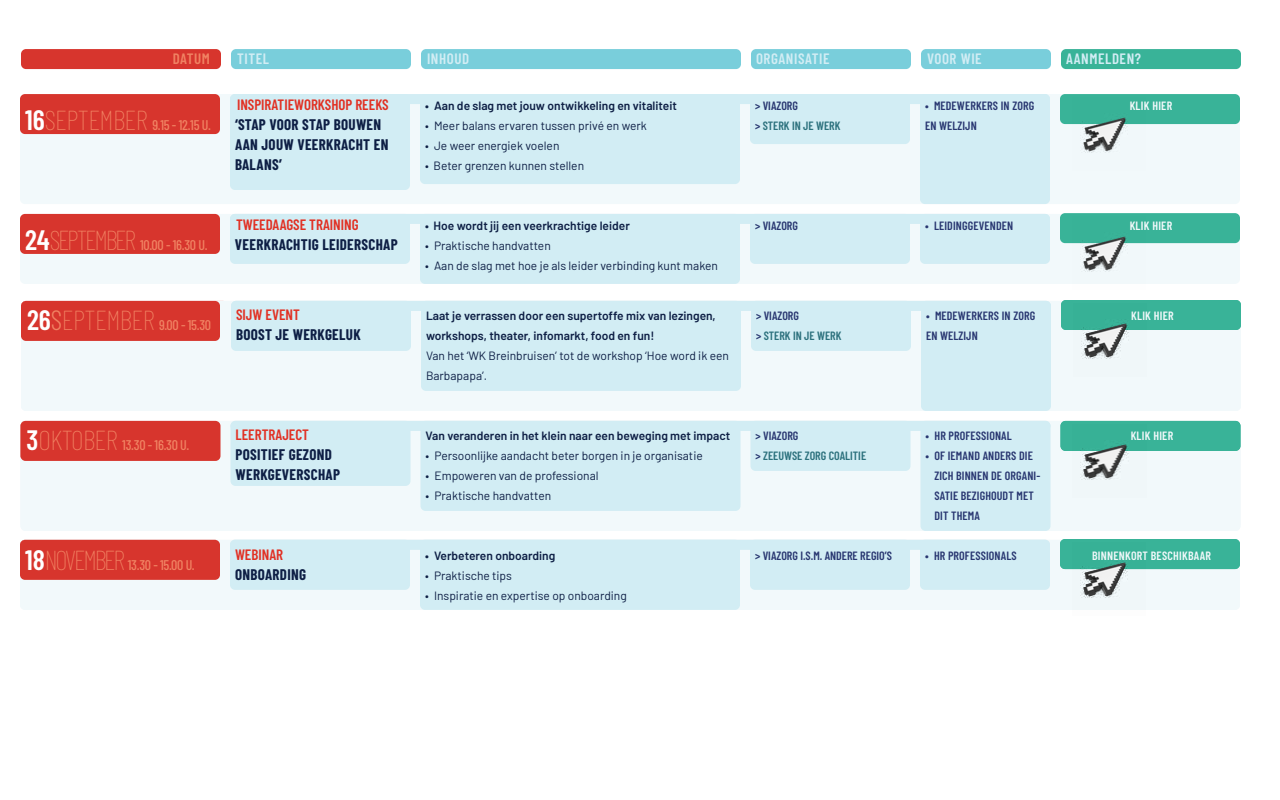
<style>
.page{position:relative;width:1280px;height:800px;background:#fff}
.page>*{position:absolute;margin:0;border:0;box-sizing:border-box;transform-origin:0 0}
.t1{font:700 15px/20px "Barlow Condensed";letter-spacing:.02em;color:#0e1f45}
.t2{font:600 15px "Barlow Condensed";color:#e13023}
.t3{font:600 15px "Barlow Condensed";letter-spacing:.04em;color:#d2edf4}
.t4{font:600 15px "Barlow Condensed";letter-spacing:.03em;color:#f08262}
.t5{font:500 14px "Barlow Condensed";letter-spacing:-.02em;color:#f08262}
.t6{font:12px/20px "Barlow";color:#0e1f45}
.t7{font:600 12px/20px "Barlow";color:#0e1f45}
.t8{font:600 12px/20px "Barlow Condensed";letter-spacing:.01em;color:#293771}
.t9{font:600 12px/20px "Barlow Condensed";color:#2c717d}
.t10{font:600 12px "Barlow Condensed";letter-spacing:.02em;color:#f2f9fb}
.s1{color:#293771}
.s2{font-weight:600;font-size:28px;color:#fff}
.s3{font-weight:100;font-size:28px}
.s4{font-weight:300;font-size:28px}
</style>
<div class="page">
<div style="left:21px;top:49px;width:200px;height:20px;background:#d7352d;border-radius:5px"></div>
<div style="left:231px;top:49px;width:180px;height:20px;background:#79cedb;border-radius:5px"></div>
<div style="left:421px;top:49px;width:320px;height:20px;background:#79cedb;border-radius:5px"></div>
<div style="left:751px;top:49px;width:160px;height:20px;background:#79cedb;border-radius:5px"></div>
<div style="left:921px;top:49px;width:130px;height:20px;background:#79cedb;border-radius:5px"></div>
<div style="left:1061px;top:49px;width:180px;height:20px;background:#39b398;border-radius:5px"></div>
<div style="left:20px;top:94px;width:1220px;height:110px;background:#f2f9fb;border-radius:5px"></div>
<div style="left:230px;top:94px;width:820px;height:10px;background:#d2edf4;border-radius:5px"></div>
<div style="left:750px;top:94px;width:160px;height:50px;background:#d2edf4;border-radius:5px"></div>
<div style="left:920px;top:94px;width:130px;height:110px;background:#d2edf4;border-radius:5px"></div>
<div style="left:230px;top:94px;width:180px;height:96px;background:#d2edf4;border-radius:5px"></div>
<div style="left:20px;top:94px;width:200px;height:40px;background:#d7352d;border-radius:5px"></div>
<div style="left:420px;top:94px;width:320px;height:90px;background:#d2edf4;border-radius:5px"></div>
<div style="left:21px;top:301px;width:1220px;height:110px;background:#f2f9fb;border-radius:5px"></div>
<div style="left:231px;top:301px;width:820px;height:10px;background:#d2edf4;border-radius:5px"></div>
<div style="left:751px;top:301px;width:160px;height:50px;background:#d2edf4;border-radius:5px"></div>
<div style="left:921px;top:301px;width:130px;height:110px;background:#d2edf4;border-radius:5px"></div>
<div style="left:231px;top:301px;width:180px;height:50px;background:#d2edf4;border-radius:5px"></div>
<div style="left:21px;top:301px;width:199px;height:40px;background:#d7352d;border-radius:5px"></div>
<div style="left:421px;top:301px;width:320px;height:90px;background:#d2edf4;border-radius:5px"></div>
<div style="left:1060px;top:94px;width:180px;height:30px;background:#39b398;border-radius:5px"></div>
<img style="left:1072px;top:117px;width:74px;height:36px">
<div style="left:1061px;top:300px;width:180px;height:30px;background:#39b398;border-radius:5px"></div>
<img style="left:1081px;top:323px;width:48px;height:36px">
<div style="left:20px;top:421px;width:1220px;height:110px;background:#f2f9fb;border-radius:5px"></div>
<div style="left:230px;top:421px;width:820px;height:10px;background:#d2edf4;border-radius:5px"></div>
<div style="left:750px;top:421px;width:160px;height:50px;background:#d2edf4;border-radius:5px"></div>
<div style="left:920px;top:421px;width:130px;height:110px;background:#d2edf4;border-radius:5px"></div>
<div style="left:230px;top:421px;width:180px;height:65px;background:#d2edf4;border-radius:5px"></div>
<div style="left:20px;top:421px;width:200px;height:40px;background:#d7352d;border-radius:5px"></div>
<div style="left:420px;top:421px;width:320px;height:90px;background:#d2edf4;border-radius:5px"></div>
<div style="left:1060px;top:421px;width:180px;height:30px;background:#39b398;border-radius:5px"></div>
<img style="left:1080px;top:444px;width:49px;height:36px">
<div style="left:20px;top:540px;width:1220px;height:70px;background:#f2f9fb;border-radius:5px"></div>
<div style="left:230px;top:540px;width:820px;height:10px;background:#d2edf4;border-radius:5px"></div>
<div style="left:750px;top:540px;width:160px;height:50px;background:#d2edf4;border-radius:5px"></div>
<div style="left:920px;top:540px;width:130px;height:50px;background:#d2edf4;border-radius:5px"></div>
<div style="left:230px;top:540px;width:180px;height:50px;background:#d2edf4;border-radius:5px"></div>
<div style="left:20px;top:540px;width:200px;height:40px;background:#d7352d;border-radius:5px"></div>
<div style="left:420px;top:540px;width:320px;height:70px;background:#d2edf4;border-radius:5px"></div>
<div style="left:1060px;top:539px;width:180px;height:30px;background:#39b398;border-radius:5px"></div>
<img style="left:1072px;top:562px;width:74px;height:36px">
<div style="left:20px;top:214px;width:1220px;height:70px;background:#f2f9fb;border-radius:5px"></div>
<div style="left:230px;top:214px;width:820px;height:10px;background:#d2edf4;border-radius:5px"></div>
<div style="left:750px;top:214px;width:160px;height:50px;background:#d2edf4;border-radius:5px"></div>
<div style="left:920px;top:214px;width:130px;height:50px;background:#d2edf4;border-radius:5px"></div>
<div style="left:230px;top:214px;width:180px;height:50px;background:#d2edf4;border-radius:5px"></div>
<div style="left:20px;top:214px;width:200px;height:40px;background:#d7352d;border-radius:5px"></div>
<div style="left:420px;top:214px;width:320px;height:70px;background:#d2edf4;border-radius:5px"></div>
<div style="left:1060px;top:213px;width:180px;height:30px;background:#39b398;border-radius:5px"></div>
<img style="left:1072px;top:236px;width:74px;height:36px">
<p class="t4" style="left:173px;top:48px;width:39px">DATUM</p>
<p class="t3" style="left:237px;top:48px;width:34px">TITEL</p>
<p class="t3" style="left:427px;top:48px;width:44px">INHOUD</p>
<p class="t3" style="left:756px;top:48px;width:75px">ORGANISATIE</p>
<p class="t3" style="left:927px;top:48px;width:56px">VOOR WIE</p>
<p class="t3" style="left:1066px;top:48px;width:77px">AANMELDEN?</p>
<p class="t9" style="left:755px;top:95px;width:87px"><span class="s1">&gt; VIAZORG<br>&gt;</span> STERK IN JE WERK</p>
<p class="t8" style="left:925px;top:95px;width:111px">• MEDEWERKERS IN ZORG<br>EN WELZIJN</p>
<p class="t2" style="left:237px;top:94px;width:153px">INSPIRATIEWORKSHOP REEKS</p>
<p class="t1" style="left:235px;top:114px;width:155px">‘STAP VOOR STAP BOUWEN<br>AAN JOUW VEERKRACHT EN<br>BALANS’</p>
<p class="t7" style="left:425px;top:95px;width:253px">• Aan de slag met jouw ontwikkeling en vitaliteit</p>
<p class="t6" style="left:425px;top:115px;width:223px">• Meer balans ervaren tussen privé en werk</p>
<p class="t6" style="left:425px;top:135px;width:136px">• Je weer energiek voelen</p>
<p class="t6" style="left:425px;top:155px;width:161px">• Beter grenzen kunnen stellen</p>
<p class="t10" style="left:1130px;top:97px;width:44px">KLIK HIER</p>
<p class="t5" style="left:25px;top:115px;width:187px"><span class="s2">16</span><span class="s3">SEPTEMBER</span> 9.15 - 12.15 U.</p>
<p class="t2" style="left:236px;top:214px;width:124px">TWEEDAAGSE TRAINING</p>
<p class="t8" style="left:755px;top:215px;width:45px">&gt; VIAZORG</p>
<p class="t8" style="left:925px;top:215px;width:90px">• LEIDINGGEVENDEN</p>
<p class="t7" style="left:425px;top:215px;width:206px">• Hoe wordt jij een veerkrachtige leider</p>
<p class="t6" style="left:425px;top:235px;width:127px">• Praktische handvatten</p>
<p class="t6" style="left:425px;top:255px;width:295px">• Aan de slag met hoe je als leider verbinding kunt maken</p>
<p class="t5" style="left:25px;top:235px;width:184px"><span class="s2">24</span><span class="s3">SEPTEMBER</span> 10.00 - 16.30 U.</p>
<p class="t1" style="left:235px;top:234px;width:164px">VEERKRACHTIG LEIDERSCHAP</p>
<p class="t2" style="left:236px;top:304px;width:65px">SIJW EVENT</p>
<p class="t1" style="left:236px;top:324px;width:126px">BOOST JE WERKGELUK</p>
<p class="t5" style="left:27px;top:315px;width:186px"><span class="s2">26</span><span class="s4">S</span><span class="s3">EPTEMBER</span> 9.00 - 15.30</p>
<p class="t7" style="left:426px;top:305px;width:291px">Laat je verrassen door een supertoffe mix van lezingen, workshops, theater, infomarkt, food en fun!</p>
<p class="t6" style="left:426px;top:345px;width:305px">Van het ‘WK Breinbruisen’ tot de workshop ‘Hoe word ik een<br>Barbapapa’.</p>
<p class="t2" style="left:236px;top:424px;width:75px">LEERTRAJECT</p>
<p class="t1" style="left:236px;top:444px;width:106px">POSITIEF GEZOND<br>WERKGEVERSCHAP</p>
<p class="t5" style="left:26px;top:435px;width:164px"><span class="s2">3</span><span class="s3">OKTOBER</span> 13.30 - 16.30 U.</p>
<p class="t7" style="left:426px;top:425px;width:306px">Van veranderen in het klein naar een beweging met impact</p>
<p class="t6" style="left:426px;top:445px;width:279px">• Persoonlijke aandacht beter borgen in je organisatie</p>
<p class="t6" style="left:426px;top:465px;width:175px">• Empoweren van de professional</p>
<p class="t6" style="left:426px;top:485px;width:127px">• Praktische handvatten</p>
<p class="t9" style="left:756px;top:305px;width:87px"><span class="s1">&gt; VIAZORG<br>&gt;</span> STERK IN JE WERK</p>
<p class="t8" style="left:926px;top:305px;width:111px">• MEDEWERKERS IN ZORG<br>EN WELZIJN</p>
<p class="t9" style="left:756px;top:425px;width:112px"><span class="s1">&gt; VIAZORG<br>&gt;</span> ZEEUWSE ZORG COALITIE</p>
<p class="t8" style="left:926px;top:425px;width:88px">• HR PROFESSIONAL</p>
<p class="t8" style="left:934px;top:445px;width:107px;text-indent:-9px">• OF IEMAND ANDERS DIE<br>ZICH BINNEN DE ORGANI-<br>SATIE BEZIGHOUDT MET<br>DIT THEMA</p>
<p class="t2" style="left:235px;top:544px;width:50px">WEBINAR</p>
<p class="t8" style="left:755px;top:545px;width:139px">&gt; VIAZORG I.S.M. ANDERE REGIO’S</p>
<p class="t8" style="left:925px;top:545px;width:93px">• HR PROFESSIONALS</p>
<p class="t1" style="left:235px;top:564px;width:73px">ONBOARDING</p>
<p class="t5" style="left:25px;top:555px;width:171px"><span class="s2">18</span><span class="s3">NOVEMBER</span> 13.30 - 15.00 U.</p>
<p class="t7" style="left:425px;top:545px;width:132px">• Verbeteren onboarding</p>
<p class="t6" style="left:425px;top:565px;width:89px">• Praktische tips</p>
<p class="t6" style="left:425px;top:585px;width:203px">• Inspiratie en expertise op onboarding</p>
<p class="t10" style="left:1130px;top:217px;width:44px">KLIK HIER</p>
<p class="t10" style="left:1131px;top:307px;width:44px">KLIK HIER</p>
<p class="t10" style="left:1131px;top:427px;width:44px">KLIK HIER</p>
<p class="t10" style="left:1092px;top:547px;width:120px">BINNENKORT BESCHIKBAAR</p>
</div>
